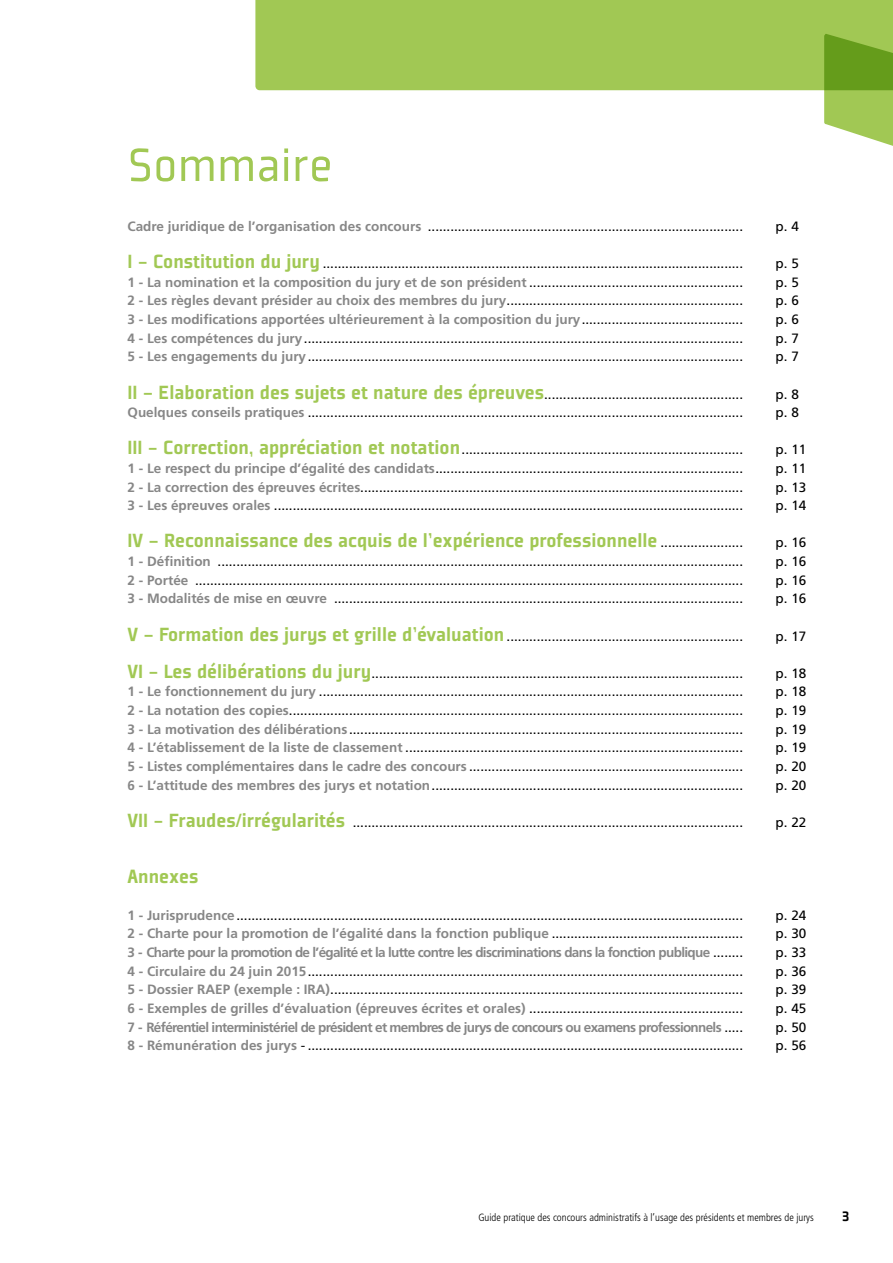
<style>
.page{position:relative;width:893px;height:1263px;background:#fff}
.page>*{position:absolute;margin:0;border:0;box-sizing:border-box;transform-origin:0 0}
.Axe{font:51px "Plexes";color:#a1c854}
.texte_courant{font:21px "Plexes Black Pro";color:#a1c854}
.t1{font:900 15px "Plexes";color:#000}
.texte_courant-2{font:13.5px "Frutiger";color:#000}
.texte_courant-3{font:700 13.5px "Frutiger";color:#878787}
.texte_courant-4{font:700 13.5px "Frutiger";letter-spacing:-.05em;color:#878787}
.t2{font:300 condensed 10.5px "Frutiger";color:#000}
.s1{font-weight:700;color:#878787}
.s2{font-family:"Plexes Black Pro";font-size:21px;color:#a1c854}
.s3{font-weight:400;color:#000}
.s4{font-family:"Frutiger";font-size:13.5px;color:#000}
</style>
<div class="page">
<div style="left:255px;top:0;width:638px;height:90px;background:#a1c854"></div>
<svg style="left:824px;top:34px;width:69px;height:112px;background:#91bb4d"></svg>
<p class="Axe" style="left:128px;top:138px;width:207px">Sommaire</p>
<p class="texte_courant-2" style="left:128px;top:218px;width:617px"><span class="s1">Cadre juridique de l’organisation des concours</span> ....................................................................................</p>
<p class="texte_courant-2" style="left:776px;top:218px;width:25px">p. 4</p>
<p class="texte_courant-2" style="left:128px;top:256px;width:617px"><span class="s2">I - Constitution du jury</span> ................................................................................................................</p>
<p class="texte_courant-2" style="left:776px;top:256px;width:25px">p. 5</p>
<p class="texte_courant-2" style="left:128px;top:274px;width:617px"><span class="s1">1 - La nomination et la composition du jury et de son président</span> .........................................................</p>
<p class="texte_courant-2" style="left:776px;top:274px;width:25px">p. 5</p>
<p class="texte_courant-2" style="left:128px;top:293px;width:617px"><span class="s1">2 - Les règles devant présider au choix des membres du jury</span>...............................................................</p>
<p class="texte_courant-2" style="left:776px;top:293px;width:25px">p. 6</p>
<p class="texte_courant-3" style="left:128px;top:311px;width:617px">3 - Les modifications apportées ultérieurement à la composition du jury<span class="s3">...........................................</span></p>
<p class="texte_courant-2" style="left:776px;top:311px;width:25px">p. 6</p>
<p class="texte_courant-2" style="left:128px;top:330px;width:617px"><span class="s1">4 - Les compétences du jury</span>.....................................................................................................................</p>
<p class="texte_courant-2" style="left:776px;top:330px;width:25px">p. 7</p>
<p class="texte_courant-2" style="left:128px;top:349px;width:617px"><span class="s1">5 - Les engagements du jury</span>....................................................................................................................</p>
<p class="texte_courant-2" style="left:776px;top:349px;width:25px">p. 7</p>
<p class="texte_courant-2" style="left:128px;top:386px;width:617px"><span class="s2">II – Elaboration des sujets et nature des épreuves</span>.....................................................</p>
<p class="texte_courant-2" style="left:776px;top:386px;width:25px">p. 8</p>
<p class="texte_courant-2" style="left:128px;top:404px;width:617px"><span class="s1">Quelques conseils pratiques</span> ....................................................................................................................</p>
<p class="texte_courant-2" style="left:776px;top:404px;width:25px">p. 8</p>
<p class="texte_courant-2" style="left:128px;top:442px;width:617px"><span class="s2">III - Correction, appréciation et notation</span>...........................................................................</p>
<p class="texte_courant-2" style="left:776px;top:442px;width:32px">p. 11</p>
<p class="texte_courant-2" style="left:128px;top:460px;width:617px"><span class="s1">1 - Le respect du principe d’égalité des candidats</span>..................................................................................</p>
<p class="texte_courant-2" style="left:776px;top:460px;width:32px">p. 11</p>
<p class="texte_courant-2" style="left:128px;top:479px;width:617px"><span class="s1">2 - La correction des épreuves écrites</span>......................................................................................................</p>
<p class="texte_courant-2" style="left:776px;top:479px;width:32px">p. 13</p>
<p class="texte_courant-2" style="left:128px;top:498px;width:617px"><span class="s1">3 - Les épreuves orales</span> .............................................................................................................................</p>
<p class="texte_courant-2" style="left:776px;top:498px;width:32px">p. 14</p>
<p class="texte_courant" style="left:128px;top:527px;width:617px">IV – Reconnaissance des acquis de l’expérience professionnelle <span class="s4">......................</span></p>
<p class="texte_courant-2" style="left:776px;top:535px;width:32px">p. 16</p>
<p class="texte_courant-2" style="left:128px;top:553px;width:617px"><span class="s1">1 - Définition</span> ............................................................................................................................................</p>
<p class="texte_courant-2" style="left:776px;top:553px;width:32px">p. 16</p>
<p class="texte_courant-2" style="left:128px;top:572px;width:617px"><span class="s1">2 - Portée</span> ..................................................................................................................................................</p>
<p class="texte_courant-2" style="left:776px;top:572px;width:32px">p. 16</p>
<p class="texte_courant-2" style="left:128px;top:591px;width:617px"><span class="s1">3 - Modalités de mise en œuvre</span> .............................................................................................................</p>
<p class="texte_courant-2" style="left:776px;top:591px;width:32px">p. 16</p>
<p class="texte_courant-2" style="left:128px;top:628px;width:617px"><span class="s2">V – Formation des jurys et grille d’évaluation</span> ...............................................................</p>
<p class="texte_courant-2" style="left:776px;top:628px;width:32px">p. 17</p>
<p class="texte_courant-2" style="left:128px;top:665px;width:617px"><span class="s2">VI - Les délibérations du jury</span>...................................................................................................</p>
<p class="texte_courant-2" style="left:776px;top:665px;width:32px">p. 18</p>
<p class="texte_courant-2" style="left:128px;top:684px;width:617px"><span class="s1">1 - Le fonctionnement du jury</span> .................................................................................................................</p>
<p class="texte_courant-2" style="left:776px;top:684px;width:32px">p. 18</p>
<p class="texte_courant-2" style="left:128px;top:702px;width:617px"><span class="s1">2 - La notation des copies</span>.........................................................................................................................</p>
<p class="texte_courant-2" style="left:776px;top:702px;width:32px">p. 19</p>
<p class="texte_courant-2" style="left:128px;top:721px;width:617px"><span class="s1">3 - La motivation des délibérations</span> .........................................................................................................</p>
<p class="texte_courant-2" style="left:776px;top:721px;width:32px">p. 19</p>
<p class="texte_courant-2" style="left:128px;top:740px;width:617px"><span class="s1">4 - L’établissement de la liste de classement</span> ..........................................................................................</p>
<p class="texte_courant-2" style="left:776px;top:740px;width:32px">p. 19</p>
<p class="texte_courant-2" style="left:128px;top:758px;width:617px"><span class="s1">5 - Listes complémentaires dans le cadre des concours</span> .........................................................................</p>
<p class="texte_courant-2" style="left:776px;top:758px;width:32px">p. 20</p>
<p class="texte_courant-2" style="left:128px;top:777px;width:617px"><span class="s1">6 - L’attitude des membres des jurys et notation</span>...................................................................................</p>
<p class="texte_courant-2" style="left:776px;top:777px;width:32px">p. 20</p>
<p class="texte_courant-2" style="left:128px;top:814px;width:617px"><span class="s2">VII - Fraudes/irrégularités</span> ........................................................................................................</p>
<p class="texte_courant-2" style="left:776px;top:814px;width:32px">p. 22</p>
<p class="texte_courant" style="left:128px;top:862px;width:72px">Annexes</p>
<p class="texte_courant-2" style="left:128px;top:907px;width:617px"><span class="s1">1 - Jurisprudence</span>.......................................................................................................................................</p>
<p class="texte_courant-2" style="left:776px;top:907px;width:32px">p. 24</p>
<p class="texte_courant-3" style="left:128px;top:926px;width:617px">2 - Charte pour la promotion de l’égalité dans la fonction publique <span class="s3">...................................................</span></p>
<p class="texte_courant-2" style="left:776px;top:926px;width:32px">p. 30</p>
<p class="texte_courant-4" style="left:128px;top:944px;width:617px">3 - Charte pour la promotion de l’égalité et la lutte contre les discriminations dans la fonction publique <span class="s3">........</span></p>
<p class="texte_courant-2" style="left:776px;top:944px;width:32px">p. 33</p>
<p class="texte_courant-2" style="left:128px;top:963px;width:617px"><span class="s1">4 - Circulaire du 24 juin 2015</span>....................................................................................................................</p>
<p class="texte_courant-2" style="left:776px;top:963px;width:32px">p. 36</p>
<p class="texte_courant-2" style="left:128px;top:982px;width:617px"><span class="s1">5 - Dossier RAEP (exemple : IRA)</span>..............................................................................................................</p>
<p class="texte_courant-2" style="left:776px;top:982px;width:32px">p. 39</p>
<p class="texte_courant-2" style="left:128px;top:1000px;width:617px"><span class="s1">6 - Exemples de grilles d’évaluation (épreuves écrites et orales)</span> .........................................................</p>
<p class="texte_courant-2" style="left:776px;top:1000px;width:32px">p. 45</p>
<p class="texte_courant-4" style="left:128px;top:1019px;width:617px">7 - Référentiel interministériel de président et membres de jurys de concours ou examens professionnels <span class="s3">.....</span></p>
<p class="texte_courant-2" style="left:776px;top:1019px;width:32px">p. 50</p>
<p class="texte_courant-2" style="left:128px;top:1037px;width:617px"><span class="s1">8 - Rémunération des jurys</span> - ....................................................................................................................</p>
<p class="texte_courant-2" style="left:776px;top:1037px;width:32px">p. 56</p>
<p class="t2" style="left:478px;top:1212px;width:337px">Guide pratique des concours administratifs à l’usage des présidents et membres de jurys</p>
<p class="t1" style="left:843px;top:1209px;width:8px">3</p>
</div>
